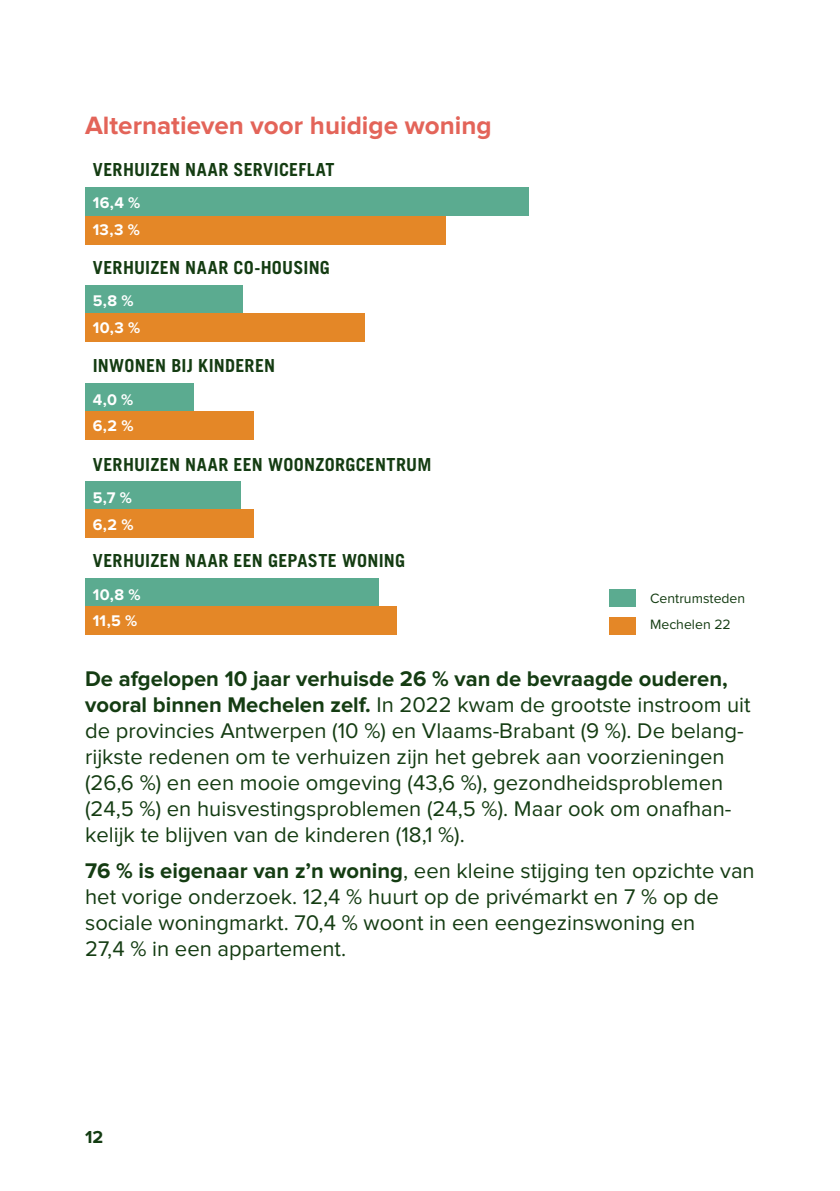
<style>
.page{position:relative;width:840px;height:1191px;background:#fff}
.page>*{position:absolute;margin:0;border:0;box-sizing:border-box;transform-origin:0 0}
.t1{font:700 26px "Proxima Nova";color:#e36459}
.t2{font:22px/26px "Proxima Nova";color:#143c12}
.t3{font:700 18px "Trade Gothic";letter-spacing:.015em;color:#143c12}
.t4{font:700 18px "Proxima Nova";color:#133c12}
.t5{font:700 16px/26.8px "Proxima Nova";letter-spacing:.025em;color:#fff}
.t6{font:14px/26px "Proxima Nova";color:#143c12}
.s1{font-weight:700}
</style>
<div class="page">
<div style="left:85px;top:188px;width:444px;height:28px;background:#5bab90"></div>
<div style="left:609px;top:590px;width:26px;height:17px;background:#5bab90"></div>
<div style="left:609px;top:617px;width:26px;height:17px;background:#e48727"></div>
<div style="left:85px;top:285px;width:157px;height:28px;background:#5bab90"></div>
<div style="left:85px;top:383px;width:109px;height:28px;background:#5bab90"></div>
<div style="left:85px;top:482px;width:156px;height:28px;background:#5bab90"></div>
<div style="left:85px;top:578px;width:293px;height:28px;background:#5bab90"></div>
<div style="left:85px;top:216px;width:360px;height:28px;background:#e48727"></div>
<div style="left:85px;top:313px;width:279px;height:29px;background:#e48727"></div>
<div style="left:86px;top:411px;width:168px;height:28px;background:#e48727"></div>
<div style="left:86px;top:509px;width:168px;height:29px;background:#e48727"></div>
<div style="left:86px;top:606px;width:311px;height:28px;background:#e48727"></div>
<p class="t1" style="left:85px;top:110px;width:408px">Alternatieven voor huidige woning</p>
<p class="t3" style="left:93px;top:159px;width:243px">VERHUIZEN NAAR SERVICEFLAT</p>
<p class="t5" style="left:93px;top:190px;width:49px">16,4 %<br>13,3 %</p>
<p class="t3" style="left:93px;top:257px;width:238px">VERHUIZEN NAAR CO-HOUSING</p>
<p class="t5" style="left:93px;top:288px;width:49px">5,8 %<br>10,3 %</p>
<p class="t3" style="left:93px;top:355px;width:184px">INWONEN BIJ KINDEREN</p>
<p class="t5" style="left:93px;top:386px;width:42px">4,0 %<br>6,2 %</p>
<p class="t3" style="left:93px;top:453px;width:340px">VERHUIZEN NAAR EEN WOONZORGCENTRUM</p>
<p class="t5" style="left:93px;top:485px;width:42px">5,7 %<br>6,2 %</p>
<p class="t3" style="left:93px;top:550px;width:313px">VERHUIZEN NAAR EEN GEPASTE WONING</p>
<p class="t5" style="left:93px;top:581px;width:49px">10,8 %<br>11,5 %</p>
<p class="t6" style="left:649px;top:586px;width:97px">Centrumsteden<br>Mechelen 22</p>
<p class="t2" style="left:85px;top:667px;width:666px"><span class="s1">De afgelopen 10 jaar verhuisde 26 % van de bevraagde ouderen, vooral binnen Mechelen zelf.</span> In 2022 kwam de grootste instroom uit de provincies Antwerpen (10 %) en Vlaams-Brabant (9 %). De belang&shy;rijkste redenen om te verhuizen zijn het gebrek aan voorzieningen (26,6 %) en een mooie omgeving (43,6 %), gezondheidsproblemen (24,5 %) en huisvestingsproblemen (24,5 %). Maar ook om onafhan&shy;kelijk te blijven van de kinderen (18,1 %).</p>
<p class="t2" style="left:85px;top:859px;width:670px"><span class="s1">76 % is eigenaar van z’n woning</span>, een kleine stijging ten opzichte van het vorige onderzoek. 12,4 % huurt op de privémarkt en 7 % op de sociale woningmarkt. 70,4 % woont in een eengezinswoning en<br>27,4 % in een appartement.</p>
<p class="t4" style="left:85px;top:1126px;width:20px">12</p>
</div>
